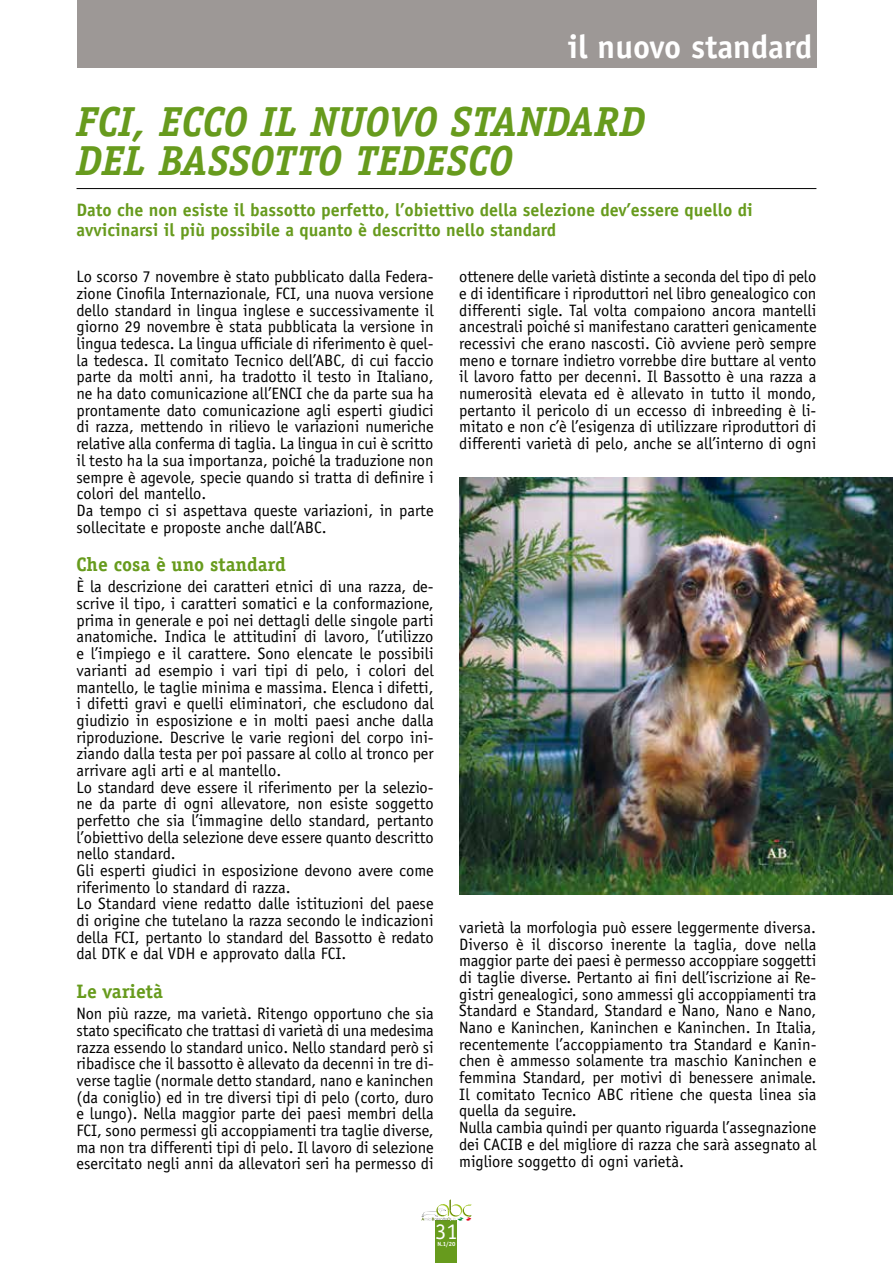
<style>
.page{position:relative;width:893px;height:1263px;background:#fff}
.page>*{position:absolute;margin:0;border:0;box-sizing:border-box;transform-origin:0 0}
.t1{font:italic 700 42px/39px "Officina Serif Std";color:#679b1d}
.t2{font:700 33px "Officina Sans Std";color:#fff}
.t3{font:22.5px "Officina Sans Std";color:#fff}
.t4{font:700 19.5px "Officina Serif Std";color:#679b1d}
.t5{font:700 18px/19.5px "Officina Sans Std";color:#679b1d}
.t6{font:16.5px/16.6px "Officina Sans Std";color:#000}
.t7{font:700 6px "Officina Sans Std";color:#fff}
</style>
<div class="page">
<div style="left:77px;top:0;width:739px;height:68px;background:#9d9896"></div>
<div style="left:436px;top:1220px;width:21px;height:43px;background:#679b1d"></div>
<svg style="left:421px;top:1199px;width:51px;height:22px"></svg>
<hr style="left:77px;top:188px;width:739px;height:1px;background:#000">
<img style="left:459px;top:477px;width:434px;height:418px">
<h2 class="t2" style="left:568px;top:26px;width:246px">il nuovo standard</h2>
<h1 class="t1" style="left:77px;top:103px;width:570px">FCI, ECCO IL NUOVO STANDARD<br>DEL BASSOTTO TEDESCO</h1>
<p class="t5" style="left:77px;top:200px;width:678px">Dato che non esiste il bassotto perfetto, l’obiettivo della selezione dev’essere quello di avvicinarsi il più possibile a quanto è descritto nello standard</p>
<p class="t6" style="left:459px;top:268px;width:359px;text-align:justify">ottenere delle varietà distinte a seconda del tipo di pelo e di identificare i riproduttori nel libro genealogico con differenti sigle. Tal volta compaiono ancora mantelli ancestrali poiché si manifestano caratteri genicamente recessivi che erano nascosti. Ciò avviene però sempre meno e tornare indietro vorrebbe dire buttare al vento il lavoro fatto per decenni. Il Bassotto è una razza a numerosità elevata ed è allevato in tutto il mondo, pertanto il pericolo di un eccesso di inbreeding è li&shy;mitato e non c’è l’esigenza di utilizzare riproduttori di differenti varietà di pelo, anche se all’interno di ogni</p>
<p class="t6" style="left:77px;top:268px;width:359px">Lo scorso 7 novembre è stato pubblicato dalla Federa&shy;zione Cinofila Internazionale, FCI, una nuova versione dello standard in lingua inglese e successivamente il giorno 29 novembre è stata pubblicata la versione in lingua tedesca. La lingua ufficiale di riferimento è quel&shy;la tedesca. Il comitato Tecnico dell’ABC, di cui faccio parte da molti anni, ha tradotto il testo in Italiano, ne ha dato comunicazione all’ENCI che da parte sua ha prontamente dato comunicazione agli esperti giudici di razza, mettendo in rilievo le variazioni numeriche relative alla conferma di taglia. La lingua in cui è scritto il testo ha la sua importanza, poiché la traduzione non sempre è agevole, specie quando si tratta di definire i colori del mantello.<br>Da tempo ci si aspettava queste variazioni, in parte sollecitate e proposte anche dall’ABC.</p>
<p class="t4" style="left:77px;top:553px;width:211px">Che cosa è uno standard</p>
<p class="t6" style="left:77px;top:578px;width:359px">È la descrizione dei caratteri etnici di una razza, de&shy;scrive il tipo, i caratteri somatici e la conformazione, prima in generale e poi nei dettagli delle singole parti anatomiche. Indica le attitudini di lavoro, l’utilizzo e l’impiego e il carattere. Sono elencate le possibili varianti ad esempio i vari tipi di pelo, i colori del mantello, le taglie minima e massima. Elenca i difetti, i difetti gravi e quelli eliminatori, che escludono dal giudizio in esposizione e in molti paesi anche dalla riproduzione. Descrive le varie regioni del corpo ini&shy;ziando dalla testa per poi passare al collo al tronco per arrivare agli arti e al mantello.<br>Lo standard deve essere il riferimento per la selezio&shy;ne da parte di ogni allevatore, non esiste soggetto perfetto che sia l’immagine dello standard, pertanto l’obiettivo della selezione deve essere quanto descritto nello standard.<br>Gli esperti giudici in esposizione devono avere come riferimento lo standard di razza.<br>Lo Standard viene redatto dalle istituzioni del paese di origine che tutelano la razza secondo le indicazioni della FCI, pertanto lo standard del Bassotto è redato dal DTK e dal VDH e approvato dalla FCI.</p>
<p class="t4" style="left:77px;top:979px;width:88px">Le varietà</p>
<p class="t6" style="left:77px;top:1005px;width:359px;text-align:justify">Non più razze, ma varietà. Ritengo opportuno che sia stato specificato che trattasi di varietà di una medesima razza essendo lo standard unico. Nello standard però si ribadisce che il bassotto è allevato da decenni in tre di&shy;verse taglie (normale detto standard, nano e kaninchen (da coniglio) ed in tre diversi tipi di pelo (corto, duro e lungo). Nella maggior parte dei paesi membri della FCI, sono permessi gli accoppiamenti tra taglie diverse, ma non tra differenti tipi di pelo. Il lavoro di selezione esercitato negli anni da allevatori seri ha permesso di</p>
<p class="t6" style="left:459px;top:919px;width:359px">varietà la morfologia può essere leggermente diversa.<br>Diverso è il discorso inerente la taglia, dove nella maggior parte dei paesi è permesso accoppiare soggetti di taglie diverse. Pertanto ai fini dell’iscrizione ai Re&shy;gistri genealogici, sono ammessi gli accoppiamenti tra Standard e Standard, Standard e Nano, Nano e Nano, Nano e Kaninchen, Kaninchen e Kaninchen. In Italia, recentemente l’accoppiamento tra Standard e Kanin&shy;chen è ammesso solamente tra maschio Kaninchen e femmina Standard, per motivi di benessere animale.<br>Il comitato Tecnico ABC ritiene che questa linea sia quella da seguire.<br>Nulla cambia quindi per quanto riguarda l’assegnazione dei CACIB e del migliore di razza che sarà assegnato al migliore soggetto di ogni varietà.</p>
<h3 class="t3" style="left:435px;top:1218px;width:24px">31</h3>
<p class="t7" style="left:437px;top:1240px;width:20px">N.1/20</p>
</div>
